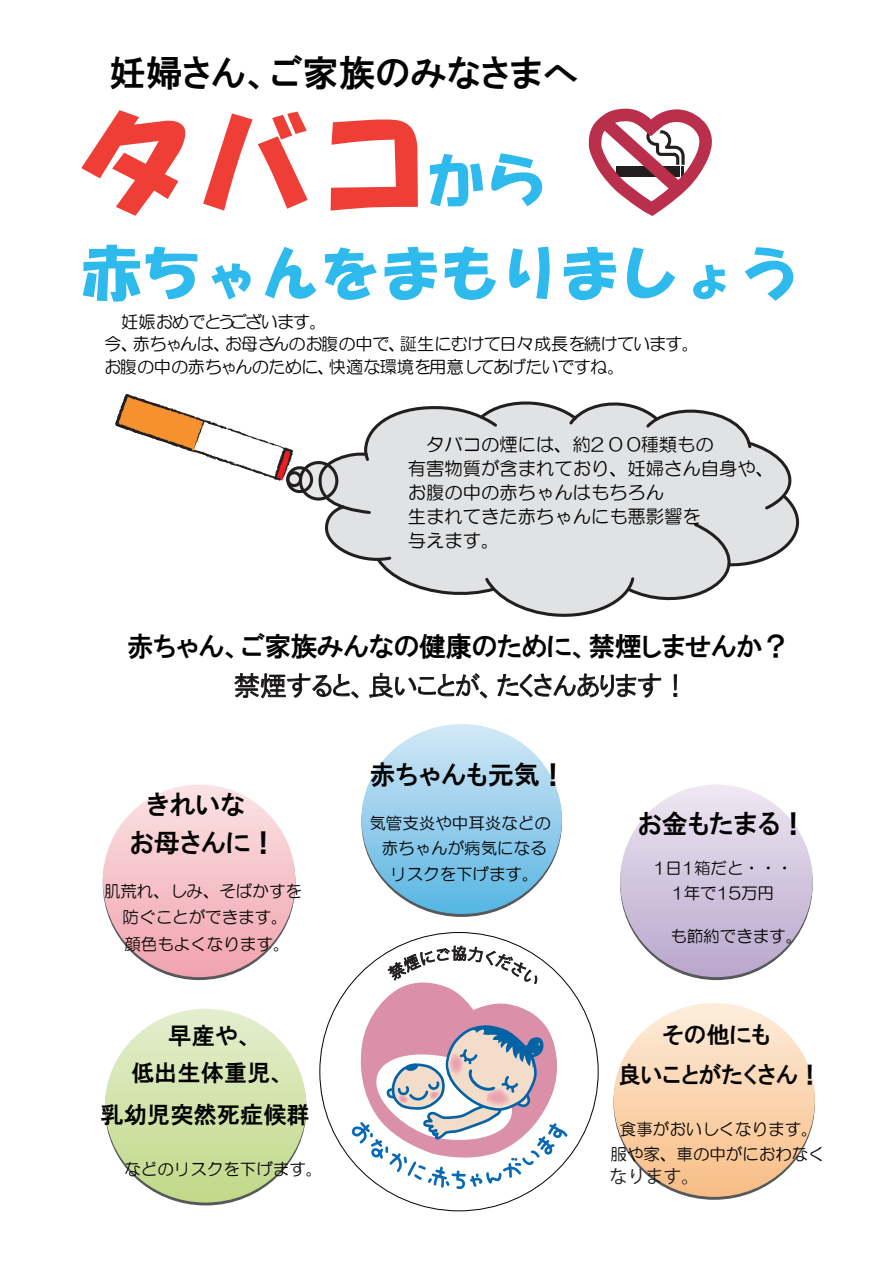
<style>
.page{position:relative;width:893px;height:1263px;background:#fff}
.page>*{position:absolute;margin:0;border:0;box-sizing:border-box;transform-origin:0 0}
.t1{font:119.7px "HGS Soei Kakupoptai";color:#ee3e35}
.t2{font:59.85px "HGS Soei Kakupoptai";color:#2ebaec}
.t3{font:36.3px "HGP Gothic E";color:#030303}
.t4{font:27px "HGP Gothic E";letter-spacing:-.025em;color:#030303}
.t5{font:27px "HGP Gothic M";letter-spacing:-.02em;color:#030303}
.t6{font:26.25px/37.8px "HGP Gothic E";color:#030303;text-align:center}
.t7{font:23.25px/37.7px "HGP Gothic E";color:#030303;text-align:center}
.t8{font:18.3px/24px "HG Maru Gothic MPRO";color:#030303}
.t9{font:18px "Koz Go Pro";color:#231f20}
.t10{font:17.25px/22.5px "HG Maru Gothic MPRO";letter-spacing:-.035em;color:#030303}
.t11{font:16.5px/25.5px "HG Maru Gothic MPRO";color:#030303;text-align:center}
.s1{font-size:59.85px;color:#2ebaec}
</style>
<div class="page">
<svg style="left:613px;top:1003px;width:202px;height:194px"></svg>
<svg style="left:105px;top:1009px;width:201px;height:193px"></svg>
<div style="left:620px;top:784px;width:193px;height:193px;background:linear-gradient(to bottom,#efe8f3,#b8a5cb);border-radius:96px"></div>
<div style="left:103px;top:784px;width:192px;height:193px;background:linear-gradient(to bottom,#fbe4e5,#f0a2ae);border-radius:96px"></div>
<svg style="left:361px;top:724px;width:201px;height:190px"></svg>
<svg style="left:115px;top:394px;width:683px;height:223px"></svg>
<svg style="left:588px;top:109px;width:124px;height:107px"></svg>
<svg style="left:234px;top:673px;width:125px;height:25px"></svg>
<svg style="left:369px;top:673px;width:118px;height:25px"></svg>
<svg style="left:497px;top:673px;width:164px;height:25px"></svg>
<svg style="left:673px;top:674px;width:4px;height:23px"></svg>
<svg style="left:350px;top:944px;width:220px;height:247px"></svg>
<h3 class="t3" style="left:110px;top:55px;width:471px">妊婦さん、ご家族のみなさまへ</h3>
<h1 class="t1" style="left:76px;top:103px;width:471px">タバコ<span class="s1">から</span></h1>
<h2 class="t2" style="left:82px;top:243px;width:718px">赤ちゃんをまもりましょう</h2>
<p class="t10" style="left:104px;top:310px;width:596px;text-indent:17px">妊娠おめでとうございます。<br>今、赤ちゃんは、お母さんのお腹の中で、誕生にむけて日々成長を続けています。お腹の中の赤ちゃんのために、快適な環境を用意してあげたいですね。</p>
<p class="t8" style="left:408px;top:433px;width:368px;text-indent:18px">タバコの煙には、約2 0 0種類もの<br>有害物質が含まれており、妊婦さん自身や、お腹の中の赤ちゃんはもちろん<br>生まれてきた赤ちゃんにも悪影響を<br>与えます。</p>
<h3 class="t4" style="left:127px;top:632px;width:664px">赤ちゃん、ご家族みんなの健康のために、禁煙しませんか？</h3>
<h3 class="t5" style="left:233px;top:672px;width:457px">禁煙すると、良いことが、たくさんあります！</h3>
<h3 class="t6" style="left:130px;top:786px;width:148px">きれいな<br>お母さんに！</h3>
<p class="t11" style="left:104px;top:878px;width:200px;line-height:26.2px">肌荒れ、しみ、そばかすを防ぐことができます。<br>顔色もよくなります。</p>
<h3 class="t7" style="left:131px;top:1016px;width:156px">早産や、<br>低出生体重児、</h3>
<h3 class="t7" style="left:101px;top:1096px;width:211px">乳幼児突然死症候群</h3>
<p class="t11" style="left:124px;top:1156px;width:199px">などのリスクを下げます。</p>
<h3 class="t6" style="left:369px;top:755px;width:198px">赤ちゃんも元気！</h3>
<p class="t11" style="left:369px;top:810px;width:183px">気管支炎や中耳炎などの赤ちゃんが病気になるリスクを下げます。</p>
<h3 class="t6" style="left:638px;top:804px;width:170px">お金もたまる！</h3>
<p class="t11" style="left:671px;top:881px;width:104px">1年で15万円</p>
<p class="t11" style="left:653px;top:855px;width:141px">1日1箱だと・・・</p>
<p class="t11" style="left:670px;top:923px;width:133px">も節約できます。</p>
<h3 class="t7" style="left:618px;top:1014px;width:206px;line-height:40.2px">その他にも<br>良いことがたくさん！</h3>
<p class="t11" style="left:611px;top:1116px;width:216px">食事がおいしくなります。服や家、車の中がにおわなく</p>
<p class="t9" style="left:610px;top:1165px;width:91px">なります。</p>
</div>
